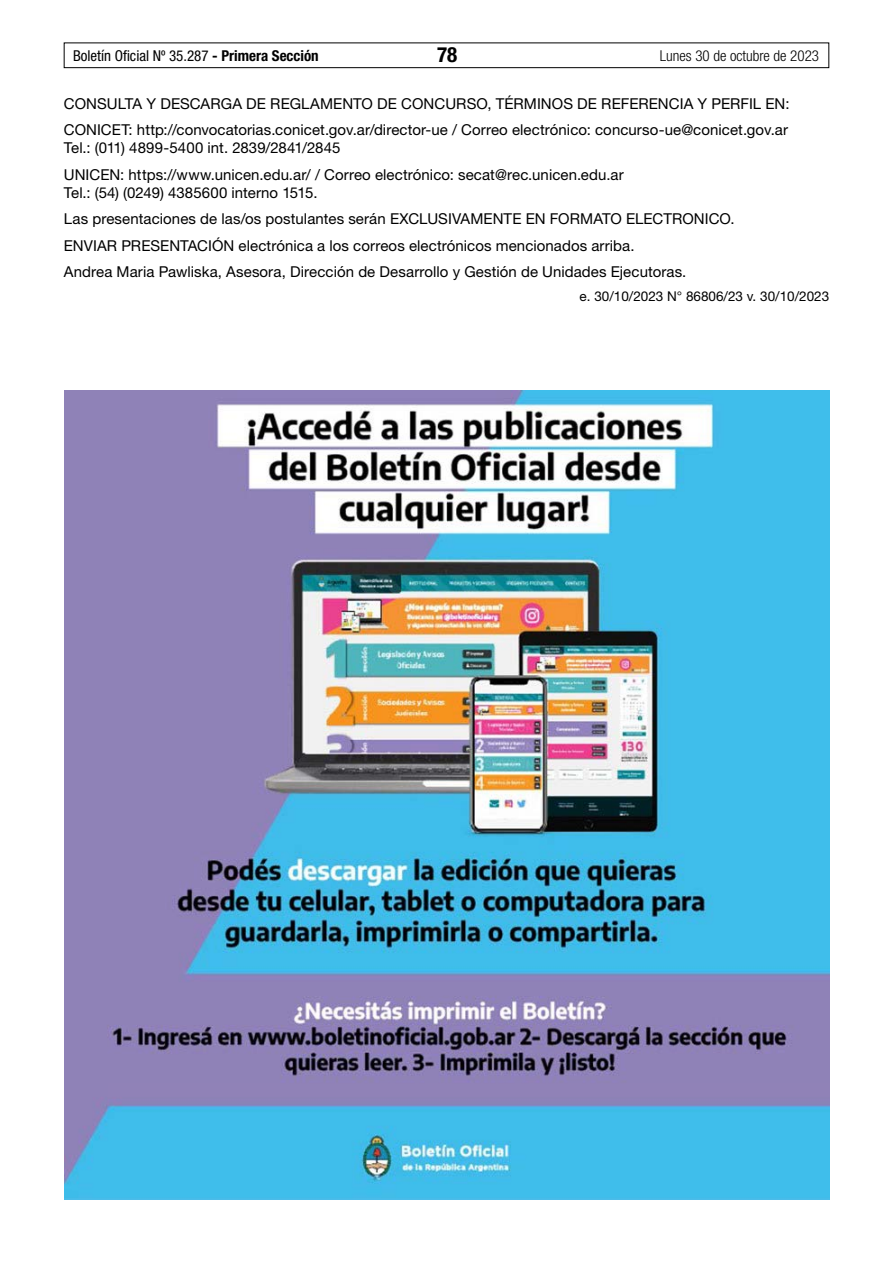
<style>
.page{position:relative;width:893px;height:1263px;background:#fff}
.page>*{position:absolute;margin:0;border:0;box-sizing:border-box;transform-origin:0 0}
.t1{font:700 condensed 21px "Helvetica Neue LT Std";color:#000}
.t2{font:15px/26.5px "Helvetica Neue LT Std";letter-spacing:.005em;color:#000}
.t3{font:condensed 15px "Helvetica Neue LT Std";color:#000}
.t4{font:300 condensed 15px "Helvetica Neue LT Std";color:#000}
.t5{font:13.5px "Helvetica Neue LT Std";color:#000}
.s1{font-weight:700}
</style>
<div class="page">
<div style="left:64px;top:43px;width:765px;height:25px;border:1px solid #000"></div>
<img style="left:65px;top:391px;width:765px;height:808px">
<p class="t3" style="left:73px;top:47px;width:247px">Boletín Oficial Nº 35.287 <span class="s1">- Primera Sección</span></p>
<h1 class="t1" style="left:437px;top:42px;width:22px">78</h1>
<p class="t4" style="left:660px;top:47px;width:161px">Lunes 30 de octubre de 2023</p>
<p class="t2" style="left:64px;top:90px;width:727px">CONSULTA Y DESCARGA DE REGLAMENTO DE CONCURSO, TÉRMINOS DE REFERENCIA Y PERFIL EN:<br>CONICET: http://convocatorias.conicet.gov.ar/director-ue / Correo electrónico: concurso-ue@conicet.gov.ar</p>
<p class="t2" style="left:64px;top:134px;width:562px">Tel.: (011) 4899-5400 int. 2839/2841/2845<br>UNICEN: https://www.unicen.edu.ar/ / Correo electrónico: secat@rec.unicen.edu.ar</p>
<p class="t2" style="left:64px;top:179px;width:672px">Tel.: (54) (0249) 4385600 interno 1515.<br>Las presentaciones de las/os postulantes serán EXCLUSIVAMENTE EN FORMATO ELECTRONICO.<br>ENVIAR PRESENTACIÓN electrónica a los correos electrónicos mencionados arriba.<br>Andrea Maria Pawliska, Asesora, Dirección de Desarrollo y Gestión de Unidades Ejecutoras.</p>
<p class="t5" style="left:580px;top:288px;width:251px">e. 30/10/2023 N° 86806/23 v. 30/10/2023</p>
</div>
